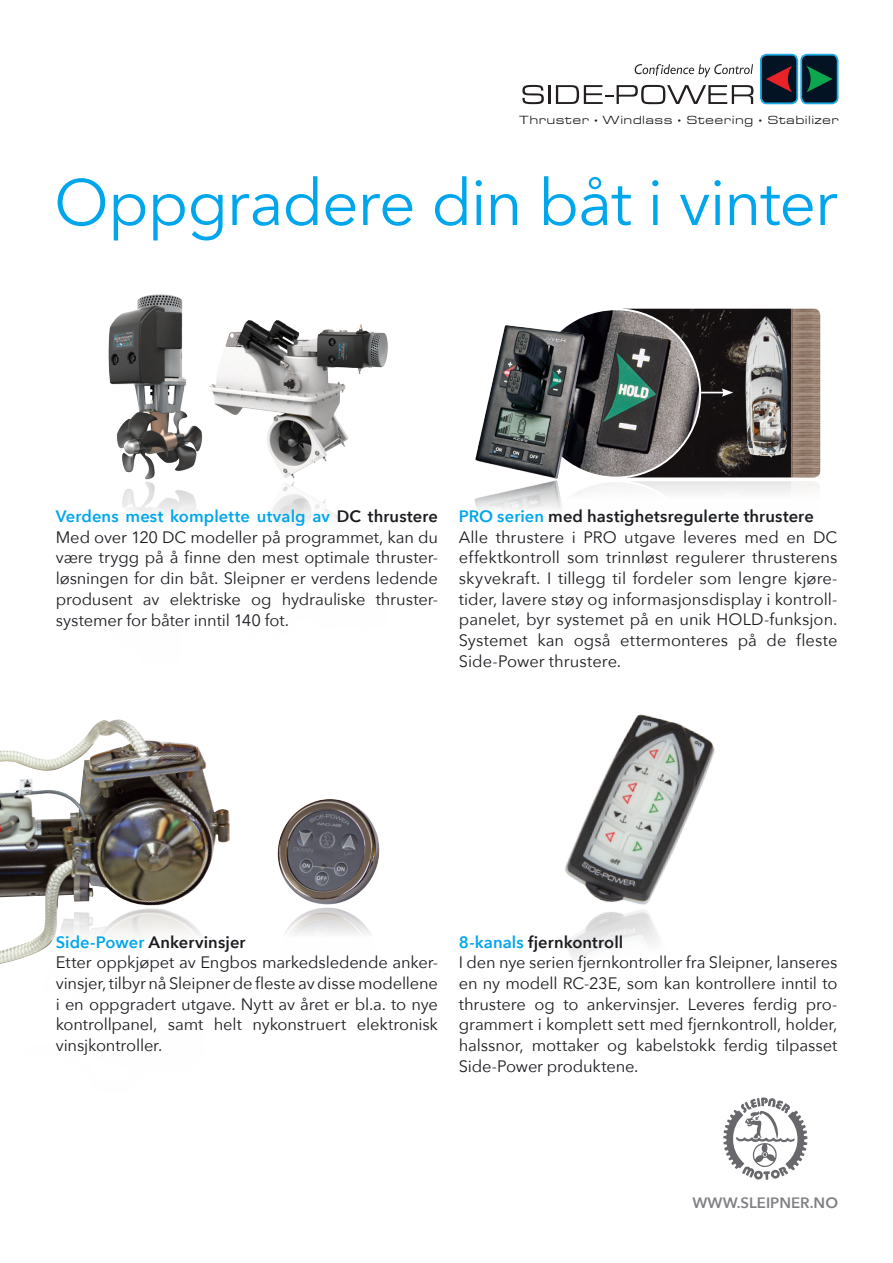
<style>
.page{position:relative;width:893px;height:1263px;background:#fff}
.page>*{position:absolute;margin:0;border:0;box-sizing:border-box;transform-origin:0 0}
.t1{font:64.5px "Avenir Next";letter-spacing:-.02em;color:#00a6eb}
.Subheading{font:16.5px/20.7px "Avenir Next";letter-spacing:-.005em;color:#1b1c20;text-align:justify}
.Brødtekst{font:16.5px/20.7px "Avenir Next";letter-spacing:-.01em;color:#1b1c20;text-align:justify}
.Subheading-2{font:600 16.5px "Avenir Next";letter-spacing:.005em;color:#1b1c20}
.Brødtekst-2{font:600 15px "Avenir Next";color:#818084}
.t2{font:12.15px "Eurostile Extended";letter-spacing:.03em;color:#1b1c20}
.s1{font-weight:600;color:#00a6eb}
.s2{font-weight:600}
.s3{color:#00a6eb}
</style>
<div class="page">
<img style="left:277px;top:799px;width:103px;height:103px">
<img style="left:285px;top:902px;width:85px;height:33px">
<img style="left:0;top:719px;width:230px;height:245px">
<img style="left:21px;top:908px;width:209px;height:56px">
<img style="left:565px;top:714px;width:150px;height:169px">
<img style="left:567px;top:883px;width:92px;height:77px">
<svg style="left:522px;top:85px;width:22px;height:19px"></svg>
<hr style="left:548px;top:85px;width:3px;height:19px;background:#231f20">
<svg style="left:556px;top:85px;width:197px;height:19px"></svg>
<div style="left:761px;top:55px;width:36px;height:48px;background:#041324;border-radius:6px"></div>
<div style="left:760px;top:54px;width:38px;height:50px;border:2px solid #1fabe4;border-radius:6px"></div>
<div style="left:801px;top:55px;width:37px;height:48px;background:#041324;border-radius:6px"></div>
<div style="left:800px;top:54px;width:38px;height:50px;border:2px solid #1fabe4;border-radius:6px"></div>
<svg style="left:635px;top:64px;width:118px;height:13px"></svg>
<svg style="left:806px;top:66px;width:26px;height:26px"></svg>
<svg style="left:766px;top:66px;width:26px;height:26px"></svg>
<img style="left:632px;top:309px;width:188px;height:168px">
<img style="left:532px;top:309px;width:168px;height:169px;border-radius:84px">
<svg style="left:701px;top:388px;width:32px;height:9px"></svg>
<img style="left:474px;top:323px;width:116px;height:313px">
<img style="left:271px;top:493px;width:72px;height:30px">
<img style="left:108px;top:294px;width:95px;height:185px">
<img style="left:122px;top:479px;width:78px;height:37px">
<img style="left:209px;top:320px;width:179px;height:173px">
<svg style="left:723px;top:1097px;width:84px;height:83px"></svg>
<p class="t2" style="left:520px;top:114px;width:321px">Thruster • Windlass • Steering • Stabilizer</p>
<p class="t1" style="left:54px;top:148px;width:785px">Oppgradere din båt i vinter</p>
<p class="Subheading" style="left:56px;top:505px;width:384px"><span class="s1">Verdens mest komplette utvalg av</span> <span class="s2">DC thrustere </span>Med over 120 DC modeller på programmet, kan du være trygg på å finne den mest optimale thruster&shy;løsningen for din båt. Sleipner er verdens ledende produsent av elektriske og hydrauliske thruster&shy;systemer for båter inntil 140 fot.</p>
<p class="Subheading-2" style="left:459px;top:502px;width:356px"><span class="s3">PRO serien</span> med hastighetsregulerte thrustere</p>
<p class="Subheading" style="left:459px;top:526px;width:380px">Alle thrustere i PRO utgave leveres med en DC effektkontroll som trinnløst regulerer thrusterens skyvekraft. I tillegg til fordeler som lengre kjøre&shy;tider, lavere støy og informasjonsdisplay i kontroll&shy;panelet, byr systemet på en unik HOLD-funksjon.<br>Systemet kan også ettermonteres på de fleste Side-Power thrustere.</p>
<p class="Subheading-2" style="left:56px;top:928px;width:191px"><span class="s3">Side-Power</span> Ankervinsjer</p>
<p class="Brødtekst" style="left:56px;top:951px;width:384px">Etter oppkjøpet av Engbos markedsledende anker&shy;vinsjer, tilbyr nå Sleipner de fleste av disse modellene i en oppgradert utgave. Nytt av året er bl.a. to nye kontrollpanel, samt helt nykonstruert elektronisk vinsjkontroller.</p>
<p class="Subheading-2" style="left:459px;top:928px;width:166px"><span class="s3">8-kanals</span> fjernkontroll</p>
<p class="Brødtekst" style="left:459px;top:951px;width:380px">I den nye serien fjernkontroller fra Sleipner, lanseres en ny modell RC-23E, som kan kontrollere inntil to thrustere og to ankervinsjer. Leveres ferdig pro&shy;grammert i komplett sett med fjernkontroll, holder, halssnor, mottaker og kabelstokk ferdig tilpasset Side-Power produktene.</p>
<p class="Brødtekst-2" style="left:692px;top:1190px;width:147px">WWW.SLEIPNER.NO</p>
</div>
